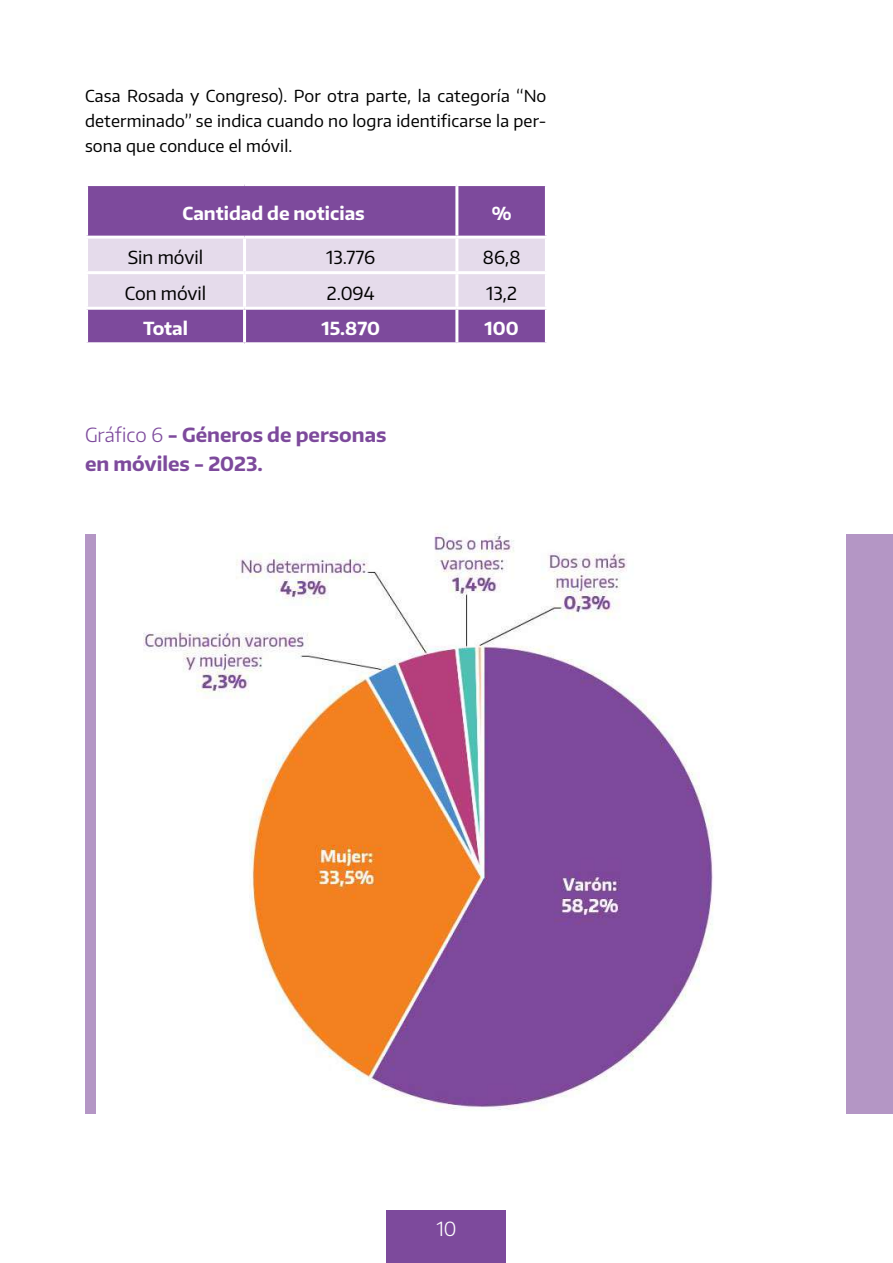
<style>
.page{position:relative;width:893px;height:1263px;background:#fff}
.page>*{position:absolute;margin:0;border:0;box-sizing:border-box;transform-origin:0 0}
.t1{font:700 19.5px/29.2px "Encode Sans";color:#7d4a9c}
.t2{font:300 19.5px "Encode Sans";color:#fff}
.t3{font:18px "Encode Sans";color:#000}
.t4{font:700 18px "Encode Sans";color:#fff}
.t5{font:16.5px/24.8px "Encode Sans";letter-spacing:.01em;color:#000;text-align:justify}
.s1{font-weight:300}
</style>
<div class="page">
<div style="left:387px;top:1210px;width:119px;height:53px;background:#7d4a9c"></div>
<div style="left:88px;top:186px;width:457px;height:156px;background:#7d4a9c"></div>
<div style="left:88px;top:239px;width:457px;height:68px;background:#e5dbeb"></div>
<hr style="left:455px;top:186px;width:3px;height:50px;background:#fff">
<hr style="left:85px;top:236px;width:160px;height:3px;background:#fff">
<hr style="left:245px;top:236px;width:212px;height:3px;background:#fff">
<hr style="left:243px;top:239px;width:3px;height:32px;background:#fff">
<hr style="left:457px;top:236px;width:91px;height:3px;background:#fff">
<hr style="left:455px;top:239px;width:3px;height:32px;background:#fff">
<hr style="left:85px;top:271px;width:160px;height:3px;background:#fff">
<hr style="left:245px;top:271px;width:212px;height:3px;background:#fff">
<hr style="left:243px;top:274px;width:3px;height:33px;background:#fff">
<hr style="left:457px;top:271px;width:91px;height:3px;background:#fff">
<hr style="left:455px;top:274px;width:3px;height:33px;background:#fff">
<hr style="left:85px;top:307px;width:160px;height:3px;background:#fff">
<hr style="left:245px;top:307px;width:212px;height:3px;background:#fff">
<hr style="left:243px;top:310px;width:3px;height:32px;background:#fff">
<hr style="left:457px;top:307px;width:91px;height:3px;background:#fff">
<hr style="left:455px;top:310px;width:3px;height:32px;background:#fff">
<div style="left:85px;top:535px;width:808px;height:579px;background:#b496c5"></div>
<div style="left:97px;top:514px;width:749px;height:617px;background:#fff"></div>
<img style="left:143px;top:533px;width:570px;height:577px">
<p class="t5" style="left:85px;top:83px;width:463px">Casa Rosada y Congreso). Por otra parte, la categoría “No determinado” se indica cuando no logra identificarse la per&shy;sona que conduce el móvil.</p>
<p class="t4" style="left:183px;top:202px;width:184px">Cantidad de noticias</p>
<p class="t4" style="left:492px;top:202px;width:21px">%</p>
<p class="t3" style="left:128px;top:246px;width:77px">Sin móvil</p>
<p class="t3" style="left:326px;top:246px;width:51px">13.776</p>
<p class="t3" style="left:483px;top:246px;width:39px">86,8</p>
<p class="t3" style="left:125px;top:281px;width:83px">Con móvil</p>
<p class="t3" style="left:327px;top:281px;width:49px">2.094</p>
<p class="t3" style="left:486px;top:281px;width:32px">13,2</p>
<p class="t4" style="left:143px;top:317px;width:47px">Total</p>
<p class="t4" style="left:321px;top:317px;width:60px">15.870</p>
<p class="t4" style="left:485px;top:317px;width:36px">100</p>
<p class="t1" style="left:85px;top:419px;width:303px"><span class="s1">Gráfico 6</span> - Géneros de personas en móviles - 2023.</p>
<p class="t2" style="left:436px;top:1216px;width:22px">10</p>
</div>
